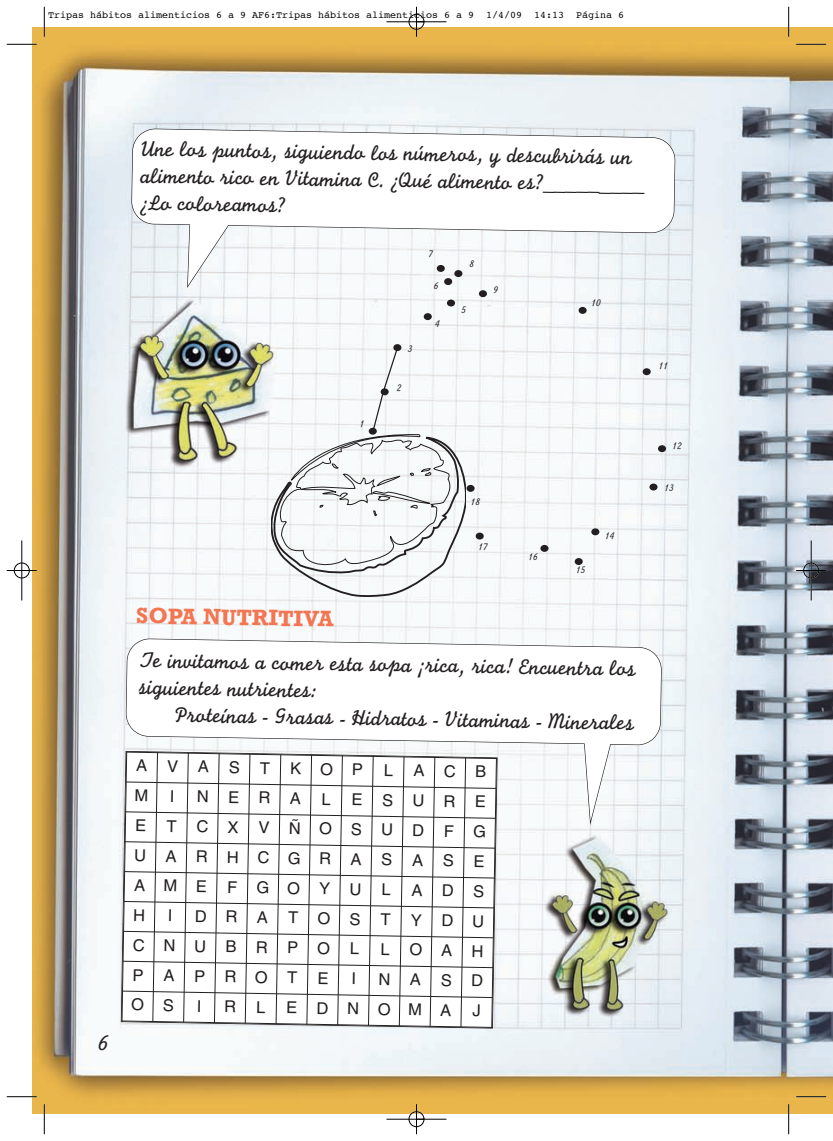
<style>
.page{position:relative;width:833px;height:1141px;background:#fff}
.page>*{position:absolute;margin:0;border:0;box-sizing:border-box;transform-origin:0 0}
.t1{font:700 22.62px "Rockwell";color:#f37653}
.t2{font:22.5px/27px "Monoline Script";color:#231f20}
.t3{font:16.38px/29.9px "Helvetica";color:#231f20;text-align:justify}
.t4{font:10px "Courier";color:#000}
.t5{font:10px "Monoline Script";color:#231f20}
</style>
<div class="page">
<img style="left:32px;top:28px;width:801px;height:1085px">
<svg style="left:126px;top:638px;width:536px;height:187px"></svg>
<svg style="left:131px;top:129px;width:544px;height:159px"></svg>
<div style="left:479px;top:290px;width:8px;height:7px;background:#231f20;border-radius:50%"></div>
<div style="left:578px;top:307px;width:8px;height:7px;background:#231f20;border-radius:50%"></div>
<div style="left:642px;top:368px;width:8px;height:7px;background:#231f20;border-radius:50%"></div>
<div style="left:658px;top:445px;width:8px;height:7px;background:#231f20;border-radius:50%"></div>
<div style="left:649px;top:484px;width:8px;height:6px;background:#231f20;border-radius:50%"></div>
<div style="left:591px;top:528px;width:8px;height:7px;background:#231f20;border-radius:50%"></div>
<div style="left:574px;top:558px;width:9px;height:7px;background:#231f20;border-radius:50%"></div>
<div style="left:540px;top:545px;width:8px;height:7px;background:#231f20;border-radius:50%"></div>
<div style="left:424px;top:313px;width:8px;height:7px;background:#231f20;border-radius:50%"></div>
<div style="left:447px;top:300px;width:8px;height:6px;background:#231f20;border-radius:50%"></div>
<div style="left:444px;top:278px;width:8px;height:7px;background:#231f20;border-radius:50%"></div>
<div style="left:437px;top:265px;width:8px;height:7px;background:#231f20;border-radius:50%"></div>
<div style="left:454px;top:270px;width:8px;height:7px;background:#231f20;border-radius:50%"></div>
<div style="left:393px;top:344px;width:8px;height:7px;background:#231f20;border-radius:50%"></div>
<div style="left:476px;top:533px;width:8px;height:7px;background:#231f20;border-radius:50%"></div>
<div style="left:466px;top:485px;width:8px;height:7px;background:#231f20;border-radius:50%"></div>
<svg style="left:271px;top:347px;width:195px;height:250px"></svg>
<hr style="left:44px;top:7px;width:1px;height:30px;background:#000">
<hr style="left:7px;top:44px;width:30px;height:1px;background:#000">
<hr style="left:788px;top:7px;width:1px;height:30px;background:#000">
<hr style="left:796px;top:44px;width:30px;height:1px;background:#000">
<hr style="left:44px;top:1104px;width:1px;height:30px;background:#000">
<hr style="left:7px;top:1096px;width:30px;height:1px;background:#000">
<hr style="left:788px;top:1104px;width:1px;height:30px;background:#000">
<hr style="left:796px;top:1096px;width:30px;height:1px;background:#000">
<div style="left:409px;top:14px;width:15px;height:16px;border:1px solid #fff;border-radius:50%"></div>
<div style="left:14px;top:563px;width:16px;height:15px;border:1px solid #fff;border-radius:50%"></div>
<hr style="left:386px;top:22px;width:60px;height:1px;background:#000">
<hr style="left:386px;top:1119px;width:60px;height:1px;background:#000">
<hr style="left:22px;top:540px;width:1px;height:60px;background:#000">
<hr style="left:811px;top:540px;width:1px;height:60px;background:#000">
<hr style="left:416px;top:7px;width:1px;height:30px;background:#000">
<hr style="left:416px;top:1104px;width:1px;height:30px;background:#000">
<hr style="left:7px;top:570px;width:30px;height:1px;background:#000">
<hr style="left:796px;top:570px;width:30px;height:1px;background:#000">
<div style="left:409px;top:14px;width:15px;height:15px;border:1px solid #000;border-radius:50%"></div>
<div style="left:409px;top:1111px;width:15px;height:16px;border:1px solid #000;border-radius:50%"></div>
<div style="left:14px;top:563px;width:15px;height:15px;border:1px solid #000;border-radius:50%"></div>
<div style="left:803px;top:563px;width:16px;height:15px;border:1px solid #000;border-radius:50%"></div>
<svg style="left:99px;top:1035px;width:9px;height:16px"></svg>
<svg style="left:121px;top:751px;width:376px;height:277px"></svg>
<p class="t4" style="left:48px;top:11px;width:577px">Tripas hábitos alimenticios 6 a 9 AF6:Tripas hábitos alimenticios 6 a 9 1/4/09 14:13 Página 6</p>
<p class="t2" style="left:141px;top:138px;width:505px;rotate:1deg">Une los puntos, siguiendo los números, y descubrirás un alimento rico en Vitamina C. ¿Qué alimento es?_________ ¿Lo coloreamos?</p>
<p class="t5" style="left:360px;top:421px;width:6px">1</p>
<p class="t5" style="left:408px;top:346px;width:6px">3</p>
<p class="t5" style="left:397px;top:385px;width:6px">2</p>
<p class="t5" style="left:428px;top:251px;width:6px">7</p>
<p class="t5" style="left:434px;top:283px;width:6px">6</p>
<p class="t5" style="left:435px;top:320px;width:6px">4</p>
<p class="t5" style="left:469px;top:261px;width:6px">8</p>
<p class="t5" style="left:461px;top:306px;width:6px">5</p>
<p class="t5" style="left:493px;top:287px;width:6px">9</p>
<p class="t5" style="left:471px;top:498px;width:11px">18</p>
<p class="t5" style="left:478px;top:544px;width:11px">17</p>
<p class="t5" style="left:528px;top:554px;width:11px">16</p>
<p class="t5" style="left:591px;top:300px;width:11px">10</p>
<p class="t5" style="left:576px;top:567px;width:11px">15</p>
<p class="t5" style="left:605px;top:533px;width:11px">14</p>
<p class="t1" style="left:137px;top:608px;width:199px;rotate:1deg">SOPA NUTRITIVA</p>
<p class="t2" style="left:140px;top:649px;width:498px;rotate:1deg">Te invitamos a comer esta sopa ¡rica, rica! Encuentra los siguientes nutrientes:</p>
<p class="t2" style="left:175px;top:704px;width:460px;rotate:1deg">Proteínas - Grasas - Hidratos - Vitaminas - Minerales</p>
<p class="t3" style="left:137px;top:752px;width:228px;rotate:1deg">AVASTKOP</p>
<p class="t3" style="left:197px;top:783px;width:105px;rotate:1deg">NERA</p>
<p class="t3" style="left:136px;top:782px;width:353px;text-indent:216px;rotate:1deg">ESURE ETCXVÑOSUDFG UARHCGRASASE AMEFGOYUL</p>
<p class="t3" style="left:133px;top:902px;width:352px;text-indent:62px;rotate:1deg">DRATOSTYDU<br>CNUBRPOL</p>
<p class="t3" style="left:381px;top:936px;width:104px;rotate:1deg">LOAH</p>
<p class="t3" style="left:133px;top:961px;width:197px;rotate:1deg">PAPROTE</p>
<p class="t3" style="left:379px;top:966px;width:106px;rotate:1deg">NASD</p>
<p class="t3" style="left:286px;top:994px;width:167px;rotate:1deg">EDNOMA</p>
<p class="t5" style="left:659px;top:363px;width:11px">11</p>
<p class="t5" style="left:672px;top:443px;width:11px">12</p>
<p class="t5" style="left:664px;top:485px;width:11px">13</p>
</div>
